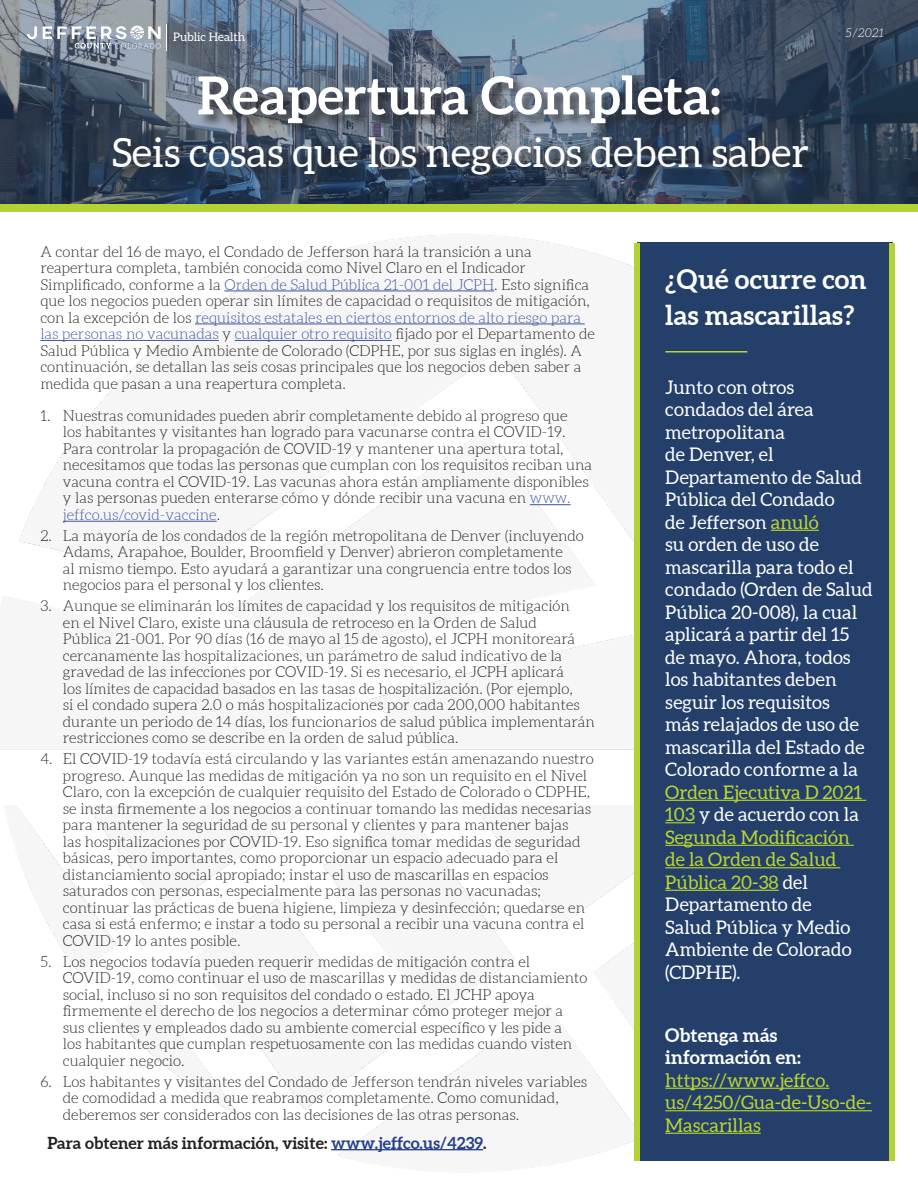
<style>
.page{position:relative;width:918px;height:1188px;background:#fff}
.page>*{position:absolute;margin:0;border:0;box-sizing:border-box;transform-origin:0 0}
.t1{font:700 52.5px "Aleo";color:#fff}
.t2{font:40.5px "Aleo";color:#fff}
.t3{font:700 27px/36px "Aleo";color:#fff}
.t4{font:18.75px/22.5px "Aleo";color:#fff}
.t5{font:18.75px/22.5px "Aleo";color:#bcd531}
.t6{font:700 18.75px/22.5px "Aleo";color:#fff}
.t7{font:700 16.5px "Aleo";color:#231f20}
.t8{font:300 15px/16.5px "Aleo";color:#231f20}
.t9{font:italic 300 12px "Aleo";color:#fff}
.t10{font:11.7px "Aleo";letter-spacing:.005em;color:#fff}
.s1{color:#3a53a3}
.s2{color:#253f8e}
.s3{color:#bcd531}
</style>
<div class="page">
<img style="left:0;top:234px;width:635px;height:938px">
<svg style="left:0;top:0;width:918px;height:204px;background:#4e6175"></svg>
<div style="left:197px;top:74px;width:536px;height:64px;background:#231f20;opacity:.75"></div>
<div style="left:112px;top:135px;width:711px;height:54px;background:#231f20;opacity:.75"></div>
<div style="left:637px;top:242px;width:255px;height:919px;background:#233f6a"></div>
<hr style="left:224px;top:291px;width:270px;height:1px;background:#3a53a3">
<hr style="left:195px;top:324px;width:390px;height:1px;background:#3a53a3">
<hr style="left:40px;top:340px;width:179px;height:1px;background:#3a53a3">
<hr style="left:235px;top:340px;width:157px;height:1px;background:#3a53a3">
<hr style="left:771px;top:530px;width:48px;height:1px;background:#bcd531">
<hr style="left:665px;top:800px;width:201px;height:1px;background:#bcd531">
<hr style="left:665px;top:822px;width:30px;height:1px;background:#bcd531">
<hr style="left:665px;top:845px;width:189px;height:1px;background:#bcd531">
<hr style="left:665px;top:867px;width:175px;height:1px;background:#bcd531">
<hr style="left:665px;top:890px;width:114px;height:1px;background:#bcd531">
<hr style="left:530px;top:504px;width:41px;height:1px;background:#3a53a3">
<hr style="left:63px;top:521px;width:154px;height:1px;background:#3a53a3">
<hr style="left:665px;top:1088px;width:164px;height:1px;background:#bcd531">
<hr style="left:665px;top:1110px;width:207px;height:1px;background:#bcd531">
<hr style="left:665px;top:1133px;width:96px;height:1px;background:#bcd531">
<hr style="left:665px;top:351px;width:82px;height:1px;background:#bcd531">
<hr style="left:331px;top:1149px;width:152px;height:1px;background:#253f8e">
<svg style="left:167px;top:24px;width:1px;height:26px"></svg>
<svg style="left:27px;top:26px;width:10px;height:13px"></svg>
<svg style="left:43px;top:26px;width:118px;height:22px"></svg>
<div style="left:890px;top:243px;width:5px;height:918px;background:#b3d234"></div>
<div style="left:635px;top:243px;width:5px;height:918px;background:#b3d234"></div>
<div style="left:0;top:204px;width:918px;height:7px;background:#b3d234"></div>
<p class="t10" style="left:173px;top:30px;width:74px">Public Health</p>
<p class="t9" style="left:846px;top:26px;width:40px">5/2021</p>
<p class="t1" style="left:197px;top:65px;width:525px">Reapertura Completa:</p>
<p class="t2" style="left:112px;top:130px;width:699px">Seis cosas que los negocios deben saber</p>
<p class="t8" style="left:40px;top:243px;width:556px">A contar del 16 de mayo, el Condado de Jefferson hará la transición a una reapertura completa, también conocida como Nivel Claro en el Indicador Simplificado, conforme a la <span class="s1">Orden de Salud Pública 21-001 del JCPH</span>. Esto significa que los negocios pueden operar sin límites de capacidad o requisitos de mitigación, con la excepción de los <span class="s1">requisitos estatales en ciertos entornos de alto riesgo para las personas no vacunadas</span> y <span class="s1">cualquier otro requisito</span> fijado por el Departamento de Salud Pública y Medio Ambiente de Colorado (CDPHE, por sus siglas en inglés). A continuación, se detallan las seis cosas principales que los negocios deben saber a medida que pasan a una reapertura completa.</p>
<p class="t8" style="left:63px;top:407px;width:531px;text-indent:-22px">1. Nuestras comunidades pueden abrir completamente debido al progreso que<br>los habitantes y visitantes han logrado para vacunarse contra el COVID-19.<br>Para controlar la propagación de COVID-19 y mantener una apertura total, necesitamos que todas las personas que cumplan con los requisitos reciban una vacuna contra el COVID-19. Las vacunas ahora están ampliamente disponibles y las personas pueden enterarse cómo y dónde recibir una vacuna en <span class="s1">www. jeffco.us/covid-vaccine</span>.</p>
<p class="t8" style="left:63px;top:527px;width:523px;text-indent:-22px">2. La mayoría de los condados de la región metropolitana de Denver (incluyendo Adams, Arapahoe, Boulder, Broomfield y Denver) abrieron completamente<br>al mismo tiempo. Esto ayudará a garantizar una congruencia entre todos los negocios para el personal y los clientes.</p>
<p class="t8" style="left:63px;top:598px;width:533px;text-indent:-22px">3. Aunque se eliminarán los límites de capacidad y los requisitos de mitigación<br>en el Nivel Claro, existe una cláusula de retroceso en la Orden de Salud<br>Pública 21-001. Por 90 días (16 de mayo al 15 de agosto), el JCPH monitoreará cercanamente las hospitalizaciones, un parámetro de salud indicativo de la gravedad de las infecciones por COVID-19. Si es necesario, el JCPH aplicará<br>los límites de capacidad basados en las tasas de hospitalización. (Por ejemplo,<br>si el condado supera 2.0 o más hospitalizaciones por cada 200,000 habitantes durante un periodo de 14 días, los funcionarios de salud pública implementarán restricciones como se describe en la orden de salud pública.</p>
<p class="t8" style="left:63px;top:751px;width:533px;text-indent:-22px">4. El COVID-19 todavía está circulando y las variantes están amenazando nuestro progreso. Aunque las medidas de mitigación ya no son un requisito en el Nivel Claro, con la excepción de cualquier requisito del Estado de Colorado o CDPHE, se insta firmemente a los negocios a continuar tomando las medidas necesarias para mantener la seguridad de su personal y clientes y para mantener bajas<br>las hospitalizaciones por COVID-19. Eso significa tomar medidas de seguridad básicas, pero importantes, como proporcionar un espacio adecuado para el distanciamiento social apropiado; instar el uso de mascarillas en espacios saturados con personas, especialmente para las personas no vacunadas; continuar las prácticas de buena higiene, limpieza y desinfección; quedarse en casa si está enfermo; e instar a todo su personal a recibir una vacuna contra el COVID-19 lo antes posible.</p>
<p class="t8" style="left:63px;top:953px;width:526px;text-indent:-22px">5. Los negocios todavía pueden requerir medidas de mitigación contra el COVID-19, como continuar el uso de mascarillas y medidas de distanciamiento social, incluso si no son requisitos del condado o estado. El JCHP apoya firmemente el derecho de los negocios a determinar cómo proteger mejor a sus clientes y empleados dado su ambiente comercial específico y les pide a<br>los habitantes que cumplan respetuosamente con las medidas cuando visten cualquier negocio.</p>
<p class="t8" style="left:63px;top:1073px;width:526px;text-indent:-22px">6. Los habitantes y visitantes del Condado de Jefferson tendrán niveles variables de comodidad a medida que reabramos completamente. Como comunidad, deberemos ser considerados con las decisiones de las otras personas.</p>
<p class="t7" style="left:48px;top:1133px;width:441px">Para obtener más información, visite: <span class="s2">www.jeffco.us/4239</span>.</p>
<p class="t3" style="left:665px;top:261px;width:203px">¿Qué ocurre con las mascarillas?</p>
<p class="t4" style="left:665px;top:376px;width:209px">Junto con otros condados del área metropolitana<br>de Denver, el<br>Departamento de Salud<br>Pública del Condado<br>de Jefferson <span class="s3">anuló<br></span>su orden de uso de mascarilla para todo el condado (Orden de Salud<br>Pública 20-008), la cual aplicará a partir del 15 de mayo. Ahora, todos los habitantes deben seguir los requisitos<br>más relajados de uso de mascarilla del Estado de<br>Colorado conforme a la<br><span class="s3">Orden Ejecutiva D 2021<br>103</span> y de acuerdo con la<br><span class="s3">Segunda Modificación de la Orden de Salud<br>Pública 20-38</span> del<br>Departamento de<br>Salud Pública y Medio<br>Ambiente de Colorado (CDPHE).</p>
<p class="t6" style="left:665px;top:1024px;width:137px">Obtenga más información en:</p>
<p class="t5" style="left:665px;top:1069px;width:208px">https://www.jeffco. us/4250/Gua-de-Uso-de-<br>Mascarillas</p>
</div>
